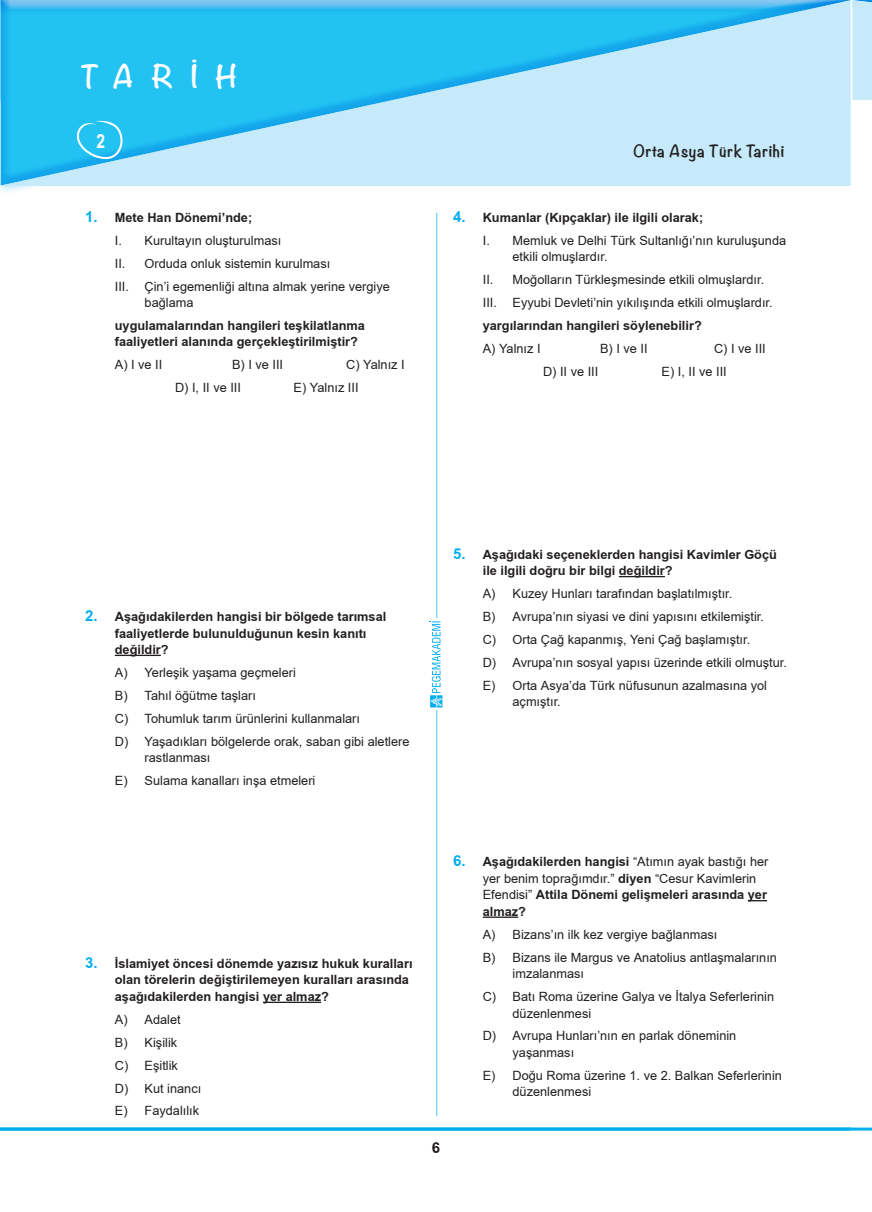
<style>
.page{position:relative;width:872px;height:1212px;background:#fff}
.page>*{position:absolute;margin:0;border:0;box-sizing:border-box;transform-origin:0 0}
.t1{font:700 28.5px "Noteworthy";letter-spacing:.6em;color:#fff}
.t2{font:700 19.5px "TR Arial";color:#fff;scale:.8 1}
.t3{font:700 15px "Noteworthy";letter-spacing:.04em;color:#231f20}
.t4{font:700 15px "TR Arial";color:#231f20}
._3_secenek_alti{font:12.75px/16.5px "TR Arial";color:#231f20}
.soru_koku_bold{font:700 12.75px/16.5px "TR Arial";color:#231f20}
._3_secenek{font:12.75px "TR Arial";color:#231f20}
.s1{font-size:15px;color:#00aeef}
.s2{font-weight:400}
</style>
<div class="page">
<svg style="left:864px;top:0;width:8px;height:100px"></svg>
<hr style="left:851px;top:1127px;width:21px;height:3px;background:#00aeef">
<div style="left:0;top:0;width:859px;height:188px;background:#00aeef;opacity:.4"></div>
<svg style="left:0;top:1px;width:850px;height:185px;background:#77d4f6"></svg>
<hr style="left:436px;top:213px;width:1px;height:903px;background:#00aeef">
<svg style="left:430px;top:619px;width:13px;height:91px"></svg>
<svg style="left:429px;top:621px;width:13px;height:86px"></svg>
<svg style="left:77px;top:121px;width:46px;height:38px;background:#3ec8f3"></svg>
<hr style="left:0;top:1127px;width:851px;height:3px;background:#00aeef">
<hr style="left:115px;top:655px;width:46px;height:1px;background:#231f20">
<hr style="left:263px;top:1002px;width:58px;height:1px;background:#231f20">
<hr style="left:619px;top:576px;width:46px;height:1px;background:#231f20">
<svg style="left:748px;top:900px;width:19px;height:1px"></svg>
<hr style="left:483px;top:916px;width:35px;height:2px;background:#231f20">
<h1 class="t1" style="left:81px;top:51px;width:158px">TARİH</h1>
<h2 class="t2" style="left:96px;top:128px;width:12px">2</h2>
<p class="soru_koku_bold" style="left:85px;top:209px;width:169px"><span class="s1">1.</span> Mete Han Dönemi’nde;</p>
<p class="_3_secenek_alti" style="left:115px;top:232px;width:168px">I. Kurultayın oluşturulması</p>
<p class="_3_secenek_alti" style="left:115px;top:255px;width:217px">II. Orduda onluk sistemin kurulması</p>
<p class="_3_secenek_alti" style="left:145px;top:278px;width:247px;text-indent:-30px">III. Çin’i egemenliği altına almak yerine vergiye bağlama</p>
<p class="soru_koku_bold" style="left:115px;top:317px;width:252px">uygulamalarından hangileri teşkilatlanma faaliyetleri alanında gerçekleştirilmiştir?</p>
<p class="_3_secenek" style="left:115px;top:356px;width:49px">A) I ve II</p>
<p class="_3_secenek" style="left:232px;top:356px;width:53px">B) I ve III</p>
<p class="_3_secenek" style="left:346px;top:356px;width:60px">C) Yalnız I</p>
<p class="_3_secenek_alti" style="left:175px;top:379px;width:67px">D) I, II ve III</p>
<p class="_3_secenek_alti" style="left:294px;top:379px;width:66px">E) Yalnız III</p>
<p class="t3" style="left:633px;top:137px;width:152px">Orta Asya Türk Tarihi</p>
<p class="soru_koku_bold" style="left:453px;top:209px;width:252px"><span class="s1">4.</span> Kumanlar (Kıpçaklar) ile ilgili olarak;</p>
<p class="_3_secenek_alti" style="left:512px;top:232px;width:275px;text-indent:-30px">I. Memluk ve Delhi Türk Sultanlığı’nın kuruluşunda etkili olmuşlardır.</p>
<p class="_3_secenek_alti" style="left:483px;top:271px;width:283px">II. Moğolların Türkleşmesinde etkili olmuşlardır.</p>
<p class="_3_secenek_alti" style="left:483px;top:294px;width:291px">III. Eyyubi Devleti’nin yıkılışında etkili olmuşlardır.</p>
<p class="soru_koku_bold" style="left:483px;top:317px;width:220px">yargılarından hangileri söylenebilir?</p>
<p class="_3_secenek" style="left:483px;top:340px;width:59px">A) Yalnız I</p>
<p class="_3_secenek" style="left:600px;top:340px;width:49px">B) I ve II</p>
<p class="_3_secenek" style="left:714px;top:340px;width:53px">C) I ve III</p>
<p class="_3_secenek_alti" style="left:543px;top:363px;width:57px">D) II ve III</p>
<p class="_3_secenek_alti" style="left:661px;top:363px;width:67px">E) I, II ve III</p>
<p class="soru_koku_bold" style="left:115px;top:608px;width:273px;text-indent:-30px"><span class="s1">2.</span> Aşağıdakilerden hangisi bir bölgede tarımsal faaliyetlerde bulunulduğunun kesin kanıtı değildir?</p>
<p class="_3_secenek_alti" style="left:115px;top:664px;width:182px">A) Yerleşik yaşama geçmeleri</p>
<p class="_3_secenek_alti" style="left:115px;top:687px;width:143px">B) Tahıl öğütme taşları</p>
<p class="_3_secenek_alti" style="left:115px;top:710px;width:247px">C) Tohumluk tarım ürünlerini kullanmaları</p>
<p class="_3_secenek_alti" style="left:145px;top:733px;width:266px;text-indent:-30px">D) Yaşadıkları bölgelerde orak, saban gibi aletlere rastlanması</p>
<p class="_3_secenek_alti" style="left:115px;top:772px;width:202px">E) Sulama kanalları inşa etmeleri</p>
<p class="soru_koku_bold" style="left:483px;top:546px;width:296px;text-indent:-30px"><span class="s1">5.</span> Aşağıdaki seçeneklerden hangisi Kavimler Göçü ile ilgili doğru bir bilgi değildir?</p>
<p class="_3_secenek_alti" style="left:483px;top:585px;width:251px">A) Kuzey Hunları tarafından başlatılmıştır.</p>
<p class="_3_secenek_alti" style="left:483px;top:608px;width:283px">B) Avrupa’nın siyasi ve dini yapısını etkilemiştir.</p>
<p class="_3_secenek_alti" style="left:483px;top:631px;width:269px">C) Orta Çağ kapanmış, Yeni Çağ başlamıştır.</p>
<p class="_3_secenek_alti" style="left:483px;top:654px;width:306px">D) Avrupa’nın sosyal yapısı üzerinde etkili olmuştur.</p>
<p class="_3_secenek_alti" style="left:512px;top:677px;width:256px;text-indent:-30px">E) Orta Asya’da Türk nüfusunun azalmasına yol açmıştır.</p>
<p class="soru_koku_bold" style="left:115px;top:955px;width:299px;text-indent:-30px"><span class="s1">3.</span> İslamiyet öncesi dönemde yazısız hukuk kuralları olan törelerin değiştirilemeyen kuralları arasında aşağıdakilerden hangisi yer almaz?</p>
<p class="_3_secenek_alti" style="left:115px;top:1011px;width:67px">A) Adalet</p>
<p class="_3_secenek_alti" style="left:115px;top:1034px;width:64px">B) Kişilik</p>
<p class="_3_secenek_alti" style="left:115px;top:1057px;width:65px">C) Eşitlik</p>
<p class="_3_secenek_alti" style="left:115px;top:1080px;width:88px">D) Kut inancı</p>
<p class="_3_secenek_alti" style="left:115px;top:1102px;width:86px">E) Faydalılık</p>
<p class="soru_koku_bold" style="left:483px;top:854px;width:287px;text-indent:-30px"><span class="s1">6.</span> Aşağıdakilerden hangisi <span class="s2">“Atımın ayak bastığı her yer benim toprağımdır.”</span> diyen <span class="s2">“Cesur Kavimlerin Efendisi”</span> Attila Dönemi gelişmeleri arasında yer almaz?</p>
<p class="_3_secenek_alti" style="left:483px;top:926px;width:236px">A) Bizans’ın ilk kez vergiye bağlanması</p>
<p class="_3_secenek_alti" style="left:512px;top:949px;width:266px;text-indent:-30px">B) Bizans ile Margus ve Anatolius antlaşmalarının imzalanması</p>
<p class="_3_secenek_alti" style="left:512px;top:988px;width:263px;text-indent:-30px">C) Batı Roma üzerine Galya ve İtalya Seferlerinin düzenlenmesi</p>
<p class="_3_secenek_alti" style="left:512px;top:1027px;width:225px;text-indent:-30px">D) Avrupa Hunları’nın en parlak döneminin yaşanması</p>
<p class="_3_secenek_alti" style="left:512px;top:1067px;width:271px;text-indent:-30px">E) Doğu Roma üzerine 1. ve 2. Balkan Seferlerinin düzenlenmesi</p>
<p class="t4" style="left:432px;top:1137px;width:10px">6</p>
</div>
